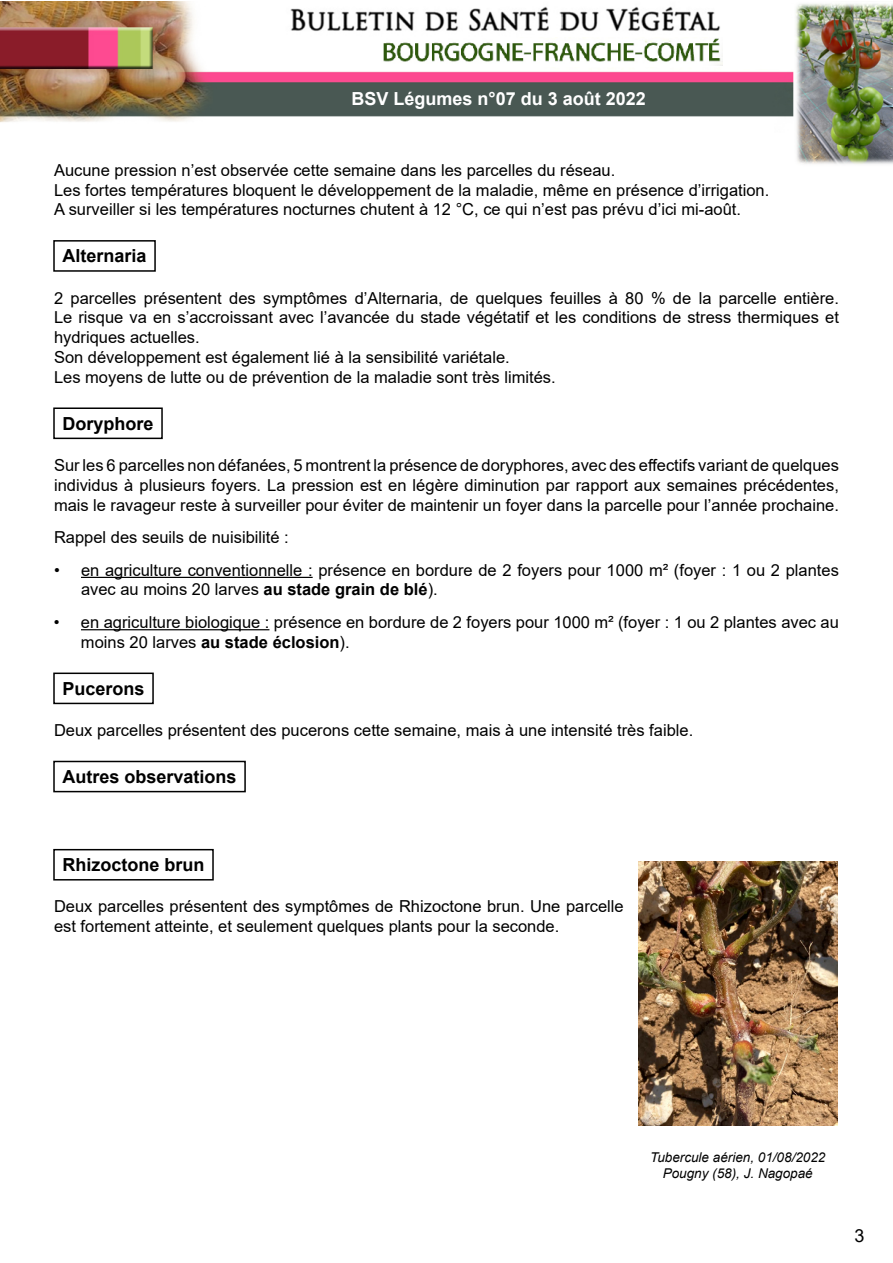
<style>
.page{position:relative;width:893px;height:1263px;background:#fff}
.page>*{position:absolute;margin:0;border:0;box-sizing:border-box;transform-origin:0 0}
.t1{font:700 18px "Arial";color:#000}
.t2{font:700 18px "Arial";color:#fff}
.t3{font:18px "Arial";color:#000}
.t4{font:16.5px/19.8px "Arial";color:#000}
.t5{font:italic 13.5px/16.2px "Arial";color:#000;text-align:center}
.s1{font-weight:700}
</style>
<div class="page">
<img style="left:0;top:1px;width:893px;height:164px">
<div style="left:527px;top:35px;width:200px;height:32px;background:#fff"></div>
<img style="left:381px;top:37px;width:342px;height:28px">
<div style="left:53px;top:240px;width:103px;height:32px;border:2px solid #000"></div>
<div style="left:53px;top:407px;width:110px;height:32px;border:2px solid #000"></div>
<hr style="left:81px;top:577px;width:232px;height:1px;background:#000">
<hr style="left:81px;top:629px;width:188px;height:1px;background:#000">
<div style="left:53px;top:672px;width:101px;height:32px;border:2px solid #000"></div>
<div style="left:53px;top:761px;width:193px;height:31px;border:2px solid #000"></div>
<div style="left:53px;top:849px;width:161px;height:31px;border:2px solid #000"></div>
<img style="left:638px;top:861px;width:200px;height:264px">
<p class="t2" style="left:351px;top:86px;width:296px">BSV Légumes n°07 du 3 août 2022</p>
<p class="t4" style="left:54px;top:160px;width:717px">Aucune pression n’est observée cette semaine dans les parcelles du réseau.<br>Les fortes températures bloquent le développement de la maladie, même en présence d’irrigation.<br>A surveiller si les températures nocturnes chutent à 12 °C, ce qui n’est pas prévu d’ici mi-août.</p>
<p class="t1" style="left:63px;top:243px;width:86px">Alternaria</p>
<p class="t4" style="left:54px;top:288px;width:786px">2 parcelles présentent des symptômes d’Alternaria, de quelques feuilles à 80 % de la parcelle entière.<br>Le risque va en s’accroissant avec l’avancée du stade végétatif et les conditions de stress thermiques et hydriques actuelles.<br>Son développement est également lié à la sensibilité variétale.<br>Les moyens de lutte ou de prévention de la maladie sont très limités.</p>
<p class="t1" style="left:63px;top:411px;width:93px">Doryphore</p>
<p class="t4" style="left:54px;top:455px;width:786px;text-align:justify">Sur les 6 parcelles non défanées, 5 montrent la présence de doryphores, avec des effectifs variant de quelques individus à plusieurs foyers. La pression est en légère diminution par rapport aux semaines précédentes, mais le ravageur reste à surveiller pour éviter de maintenir un foyer dans la parcelle pour l’année prochaine.</p>
<p class="t4" style="left:54px;top:527px;width:236px">Rappel des seuils de nuisibilité :</p>
<p class="t4" style="left:81px;top:560px;width:759px;text-indent:-27px">• en agriculture conventionnelle : présence en bordure de 2 foyers pour 1000 m² (foyer : 1 ou 2 plantes avec au moins 20 larves <span class="s1">au stade grain de blé</span>).</p>
<p class="t4" style="left:81px;top:612px;width:759px;text-indent:-27px">• en agriculture biologique : présence en bordure de 2 foyers pour 1000 m² (foyer : 1 ou 2 plantes avec au moins 20 larves <span class="s1">au stade éclosion</span>).</p>
<p class="t1" style="left:63px;top:676px;width:84px">Pucerons</p>
<p class="t4" style="left:54px;top:720px;width:641px">Deux parcelles présentent des pucerons cette semaine, mais à une intensité très faible.</p>
<p class="t1" style="left:63px;top:764px;width:176px">Autres observations</p>
<p class="t1" style="left:63px;top:852px;width:144px">Rhizoctone brun</p>
<p class="t4" style="left:54px;top:896px;width:571px">Deux parcelles présentent des symptômes de Rhizoctone brun. Une parcelle est fortement atteinte, et seulement quelques plants pour la seconde.</p>
<p class="t5" style="left:650px;top:1149px;width:177px">Tubercule aérien, 01/08/2022<br>Pougny (58), J. Nagopaé</p>
<p class="t3" style="left:855px;top:1223px;width:12px">3</p>
</div>
